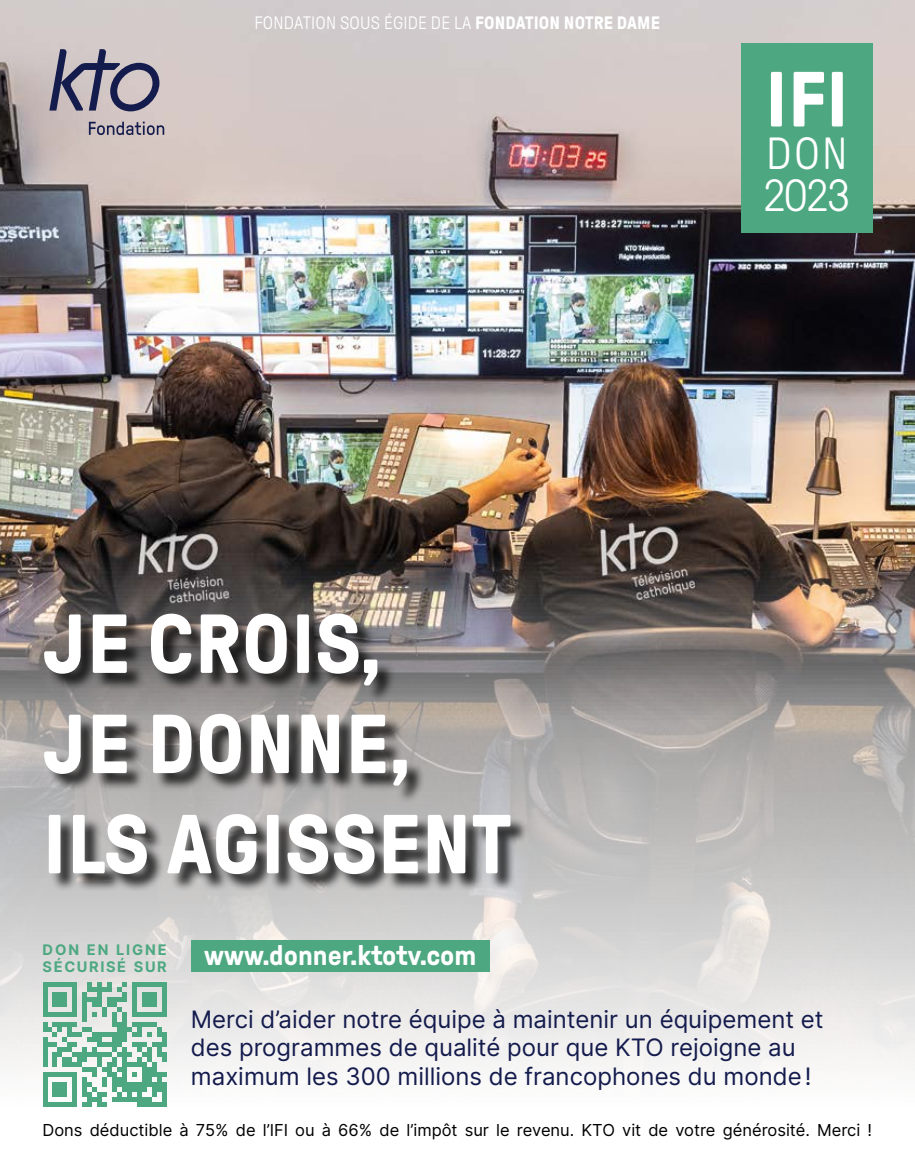
<style>
.page{position:relative;width:915px;height:1149px;background:#fff}
.page>*{position:absolute;margin:0;border:0;box-sizing:border-box;transform-origin:0 0}
.t1{font:700 83.4px/100.1px "GT Pressura";letter-spacing:.01em;color:#fff}
.t2{font:700 78px "GT Pressura";color:#fff}
.t3{font:300 45px/42px "GT Pressura";letter-spacing:-.04em;color:#fff}
.t4{font:700 28.2px "GT Pressura";color:#fff}
.t5{font:24px/28.8px "Inter";color:#141b4d}
.t6{font:300 18px "GT Pressura";letter-spacing:.01em;color:#fff}
.t7{font:16.5px "Inter";color:#000}
.t8{font:14.55px/17.5px "Inter";letter-spacing:.11em;color:#4da881}
.s1{font-weight:700}
</style>
<div class="page">
<img style="left:0;top:0;width:914px;height:1071px">
<div style="left:741px;top:43px;width:131px;height:189px;background:#4da881"></div>
<div style="left:191px;top:940px;width:298px;height:31px;background:#4da881"></div>
<svg style="left:89px;top:122px;width:75px;height:13px"></svg>
<svg style="left:49px;top:49px;width:110px;height:62px;background:#918b9c"></svg>
<svg style="left:42px;top:982px;width:125px;height:124px"></svg>
<div style="left:162px;top:1081px;width:5px;height:15px;background:#4da881"></div>
<div style="left:162px;top:1096px;width:5px;height:10px;background:#4da881"></div>
<div style="left:47px;top:616px;width:482px;height:276px;background:#000;opacity:.75"></div>
<p class="t6" style="left:254px;top:13px;width:407px">FONDATION SOUS ÉGIDE DE LA <span class="s1">FONDATION NOTRE DAME</span></p>
<h2 class="t2" style="left:765px;top:58px;width:84px">IFI</h2>
<h3 class="t3" style="left:763px;top:132px;width:88px">DON<br>2023</h3>
<h1 class="t1" style="left:43px;top:594px;width:469px">JE CROIS,<br>JE DONNE,<br>ILS AGISSENT</h1>
<p class="t8" style="left:43px;top:940px;width:126px">DON EN LIGNE<br>SÉCURISÉ SUR</p>
<p class="t4" style="left:204px;top:940px;width:273px">www.donner.ktotv.com</p>
<p class="t5" style="left:191px;top:1003px;width:634px">Merci d’aider notre équipe à maintenir un équipement et des programmes de qualité pour que KTO rejoigne au maximum les 300 millions de francophones du monde!</p>
<p class="t7" style="left:42px;top:1117px;width:830px">Dons déductible à 75% de l’IFI ou à 66% de l’impôt sur le revenu. KTO vit de votre générosité. Merci !</p>
</div>
